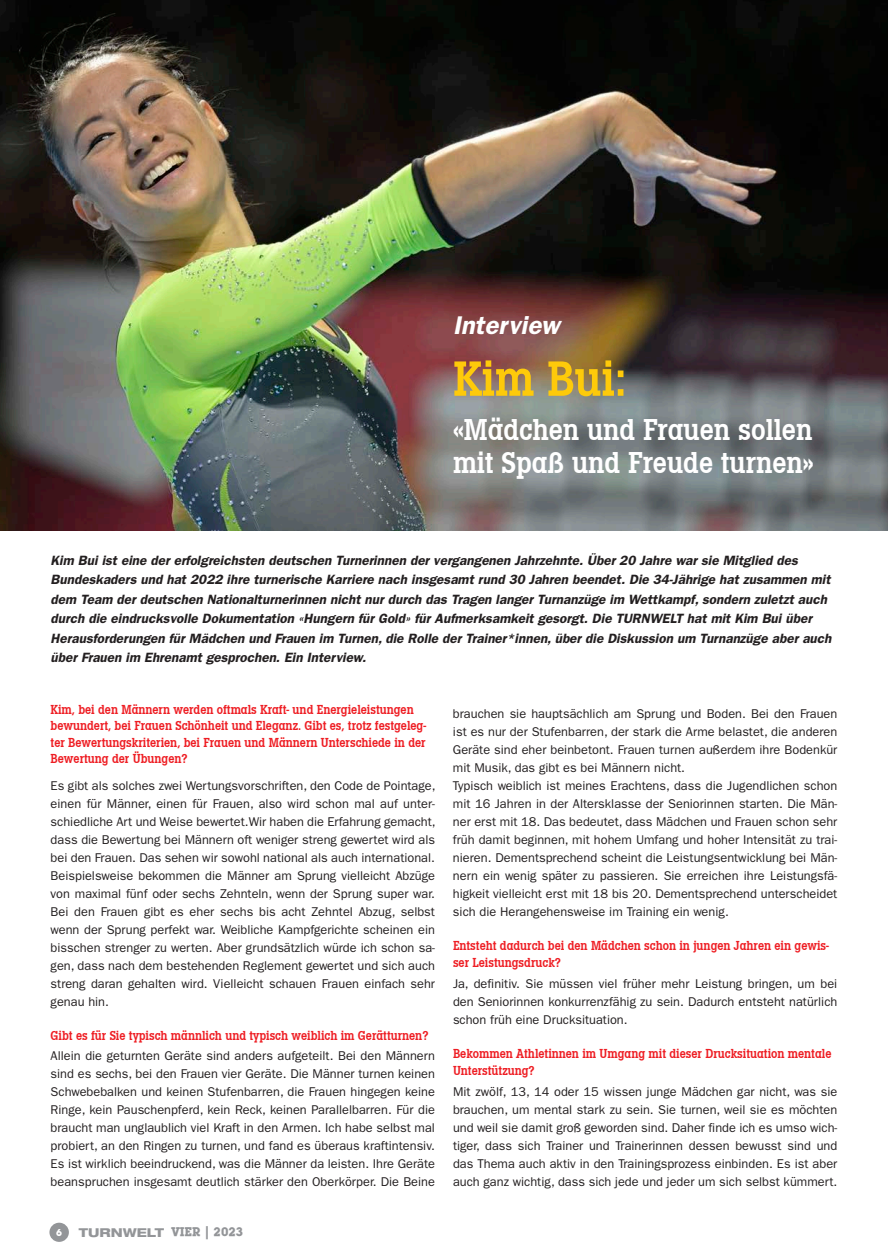
<style>
.page{position:relative;width:888px;height:1258px;background:#fff}
.page>*{position:absolute;margin:0;border:0;box-sizing:border-box;transform-origin:0 0}
.t1{font:51.45px "Lubalin Graph Cd ITCTT Demi";color:#feca0a}
.t2{font:31.2px/33.2px "Lubalin Graph Cd ITCTT Demi";color:#fff}
.t3{font:italic 600 25.65px "Franklin Gothic";color:#fff}
.t4{font:italic 600 13.5px/19.5px "Franklin Gothic";color:#231f20}
.t5{font:13.5px/16.5px "Lubalin Graph Cd ITCTT Demi";color:#ee1d23}
.t6{font:13.2px "Lubalin Graph Md ITCTT Bold";color:#939598}
.t7{font:12.75px/18px "Franklin Gothic";color:#231f20;text-align:justify}
.t8{font:700 10.5px "Lubalin Graph Md ITC";color:#fff}
.s1{font-family:"Helvetica Neue";font-weight:800;font-stretch:expanded;font-size:12.3px}
</style>
<div class="page">
<div style="left:49px;top:1223px;width:20px;height:19px;background:#939598;border-radius:50%"></div>
<img style="left:0;top:0;width:888px;height:530px">
<h3 class="t3" style="left:453px;top:310px;width:109px">Interview</h3>
<h1 class="t1" style="left:453px;top:348px;width:175px">Kim Bui:</h1>
<h2 class="t2" style="left:453px;top:413px;width:362px">«Mädchen und Frauen sollen mit Spaß und Freude turnen»</h2>
<p class="t4" style="left:51px;top:550px;width:782px">Kim Bui ist eine der erfolgreichsten deutschen Turnerinnen der vergangenen Jahrzehnte. Über 20 Jahre war sie Mitglied des Bundeskaders und hat 2022 ihre turnerische Karriere nach insgesamt rund 30 Jahren beendet. Die 34-Jährige hat zusammen mit dem Team der deutschen Nationalturnerinnen nicht nur durch das Tragen langer Turnanzüge im Wettkampf, sondern zuletzt auch durch die eindrucksvolle Dokumentation «Hungern für Gold» für Aufmerksamkeit gesorgt. Die TURNWELT hat mit Kim Bui über Herausforderungen für Mädchen und Frauen im Turnen, die Rolle der Trainer*innen, über die Diskussion um Turnanzüge aber auch über Frauen im Ehrenamt gesprochen. Ein Interview.</p>
<p class="t5" style="left:51px;top:701px;width:377px">Kim, bei den Männern werden oftmals Kraft- und Energieleistungen bewundert, bei Frauen Schönheit und Eleganz. Gibt es, trotz festgeleg&shy;ter Bewertungskriterien, bei Frauen und Männern Unterschiede in der Bewertung der Übungen?</p>
<p class="t7" style="left:51px;top:776px;width:386px">Es gibt als solches zwei Wertungsvorschriften, den Code de Pointage, einen für Männer, einen für Frauen, also wird schon mal auf unter&shy;schiedliche Art und Weise bewertet.Wir haben die Erfahrung gemacht, dass die Bewertung bei Männern oft weniger streng gewertet wird als bei den Frauen. Das sehen wir sowohl national als auch international.<br>Beispielsweise bekommen die Männer am Sprung vielleicht Abzüge von maximal fünf oder sechs Zehnteln, wenn der Sprung super war.<br>Bei den Frauen gibt es eher sechs bis acht Zehntel Abzug, selbst wenn der Sprung perfekt war. Weibliche Kampfgerichte scheinen ein bisschen strenger zu werten. Aber grundsätzlich würde ich schon sa&shy;gen, dass nach dem bestehenden Reglement gewertet und sich auch streng daran gehalten wird. Vielleicht schauen Frauen einfach sehr genau hin.</p>
<p class="t5" style="left:51px;top:1027px;width:379px">Gibt es für Sie typisch männlich und typisch weiblich im Gerätturnen?</p>
<p class="t7" style="left:51px;top:1046px;width:386px">Allein die geturnten Geräte sind anders aufgeteilt. Bei den Männern sind es sechs, bei den Frauen vier Geräte. Die Männer turnen keinen Schwebebalken und keinen Stufenbarren, die Frauen hingegen keine Ringe, kein Pauschenpferd, kein Reck, keinen Parallelbarren. Für die braucht man unglaublich viel Kraft in den Armen. Ich habe selbst mal probiert, an den Ringen zu turnen, und fand es überaus kraftintensiv.<br>Es ist wirklich beeindruckend, was die Männer da leisten. Ihre Geräte beanspruchen insgesamt deutlich stärker den Oberkörper. Die Beine</p>
<p class="t8" style="left:56px;top:1225px;width:7px">6</p>
<p class="t6" style="left:79px;top:1224px;width:166px"><span class="s1">TURNWELT</span> VIER | 2023</p>
<p class="t7" style="left:453px;top:704px;width:386px;text-align:left">brauchen sie hauptsächlich am Sprung und Boden. Bei den Frauen ist es nur der Stufenbarren, der stark die Arme belastet, die anderen Geräte sind eher beinbetont. Frauen turnen außerdem ihre Bodenkür mit Musik, das gibt es bei Männern nicht.<br>Typisch weiblich ist meines Erachtens, dass die Jugendlichen schon mit 16 Jahren in der Altersklasse der Seniorinnen starten. Die Män&shy;ner erst mit 18. Das bedeutet, dass Mädchen und Frauen schon sehr früh damit beginnen, mit hohem Umfang und hoher Intensität zu trai&shy;nieren. Dementsprechend scheint die Leistungsentwicklung bei Män&shy;nern ein wenig später zu passieren. Sie erreichen ihre Leistungsfä&shy;higkeit vielleicht erst mit 18 bis 20. Dementsprechend unterscheidet sich die Herangehensweise im Training ein wenig.</p>
<p class="t5" style="left:453px;top:937px;width:377px">Entsteht dadurch bei den Mädchen schon in jungen Jahren ein gewis&shy;ser Leistungsdruck?</p>
<p class="t7" style="left:453px;top:974px;width:386px">Ja, definitiv. Sie müssen viel früher mehr Leistung bringen, um bei den Seniorinnen konkurrenzfähig zu sein. Dadurch entsteht natürlich schon früh eine Drucksituation.</p>
<p class="t5" style="left:453px;top:1045px;width:380px">Bekommen Athletinnen im Umgang mit dieser Drucksituation mentale<br>Unterstützung?</p>
<p class="t7" style="left:453px;top:1082px;width:386px">Mit zwölf, 13, 14 oder 15 wissen junge Mädchen gar nicht, was sie brauchen, um mental stark zu sein. Sie turnen, weil sie es möchten und weil sie damit groß geworden sind. Daher finde ich es umso wich&shy;tiger, dass sich Trainer und Trainerinnen dessen bewusst sind und das Thema auch aktiv in den Trainingsprozess einbinden. Es ist aber auch ganz wichtig, dass sich jede und jeder um sich selbst kümmert.</p>
</div>
